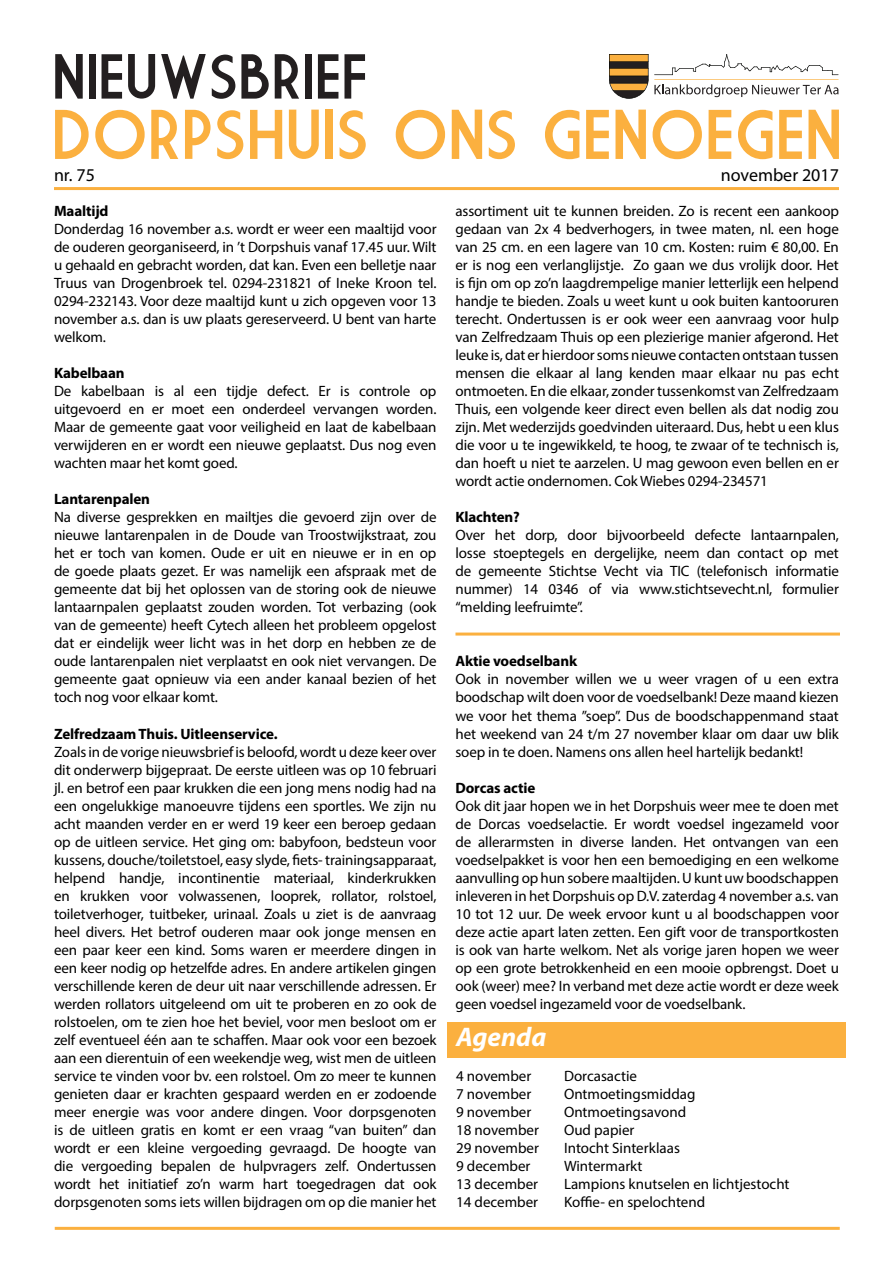
<style>
.page{position:relative;width:893px;height:1263px;background:#fff}
.page>*{position:absolute;margin:0;border:0;box-sizing:border-box;transform-origin:0 0}
.t1{font:italic 700 27px "Myriad Pro";color:#fff}
.t2{font:18px "Myriad Pro";color:#000}
.t3{font:15px/18px "Myriad Pro";letter-spacing:-.01em;color:#000;text-align:justify}
.t4{font:700 15px "Myriad Pro";letter-spacing:-.01em;color:#000}
</style>
<div class="page">
<div style="left:447px;top:1022px;width:399px;height:35px;background:#fbb03f"></div>
<hr style="left:54px;top:187px;width:785px;height:3px;background:#fbb03f">
<hr style="left:55px;top:1227px;width:785px;height:3px;background:#fbb03f">
<svg style="left:55px;top:54px;width:28px;height:45px"></svg>
<div style="left:89px;top:54px;width:6px;height:45px;background:#231f20"></div>
<svg style="left:102px;top:54px;width:20px;height:45px"></svg>
<svg style="left:128px;top:54px;width:27px;height:45px"></svg>
<svg style="left:161px;top:54px;width:45px;height:45px"></svg>
<svg style="left:212px;top:55px;width:23px;height:44px"></svg>
<svg style="left:241px;top:54px;width:28px;height:45px"></svg>
<svg style="left:275px;top:54px;width:24px;height:45px"></svg>
<div style="left:305px;top:54px;width:7px;height:45px;background:#231f20"></div>
<svg style="left:318px;top:54px;width:20px;height:45px"></svg>
<svg style="left:344px;top:54px;width:21px;height:45px"></svg>
<svg style="left:55px;top:110px;width:34px;height:49px"></svg>
<svg style="left:95px;top:110px;width:50px;height:49px"></svg>
<svg style="left:151px;top:110px;width:27px;height:49px"></svg>
<svg style="left:185px;top:110px;width:26px;height:49px"></svg>
<svg style="left:217px;top:110px;width:26px;height:49px"></svg>
<svg style="left:250px;top:110px;width:32px;height:49px"></svg>
<svg style="left:289px;top:110px;width:30px;height:49px"></svg>
<div style="left:325px;top:110px;width:8px;height:49px;background:#fbb03f"></div>
<svg style="left:340px;top:110px;width:26px;height:49px"></svg>
<svg style="left:396px;top:110px;width:49px;height:49px"></svg>
<svg style="left:452px;top:110px;width:30px;height:49px"></svg>
<svg style="left:489px;top:110px;width:26px;height:49px"></svg>
<svg style="left:545px;top:110px;width:34px;height:49px"></svg>
<svg style="left:586px;top:110px;width:23px;height:49px"></svg>
<svg style="left:615px;top:110px;width:31px;height:49px"></svg>
<svg style="left:653px;top:110px;width:49px;height:49px"></svg>
<svg style="left:709px;top:110px;width:22px;height:49px"></svg>
<svg style="left:738px;top:110px;width:34px;height:49px"></svg>
<svg style="left:779px;top:110px;width:23px;height:49px"></svg>
<svg style="left:808px;top:110px;width:31px;height:49px"></svg>
<svg style="left:609px;top:54px;width:230px;height:45px"></svg>
<hr style="left:455px;top:632px;width:385px;height:3px;background:#fbb03f">
<p class="t2" style="left:54px;top:164px;width:42px">nr. 75</p>
<p class="t2" style="left:721px;top:164px;width:120px">november 2017</p>
<p class="t4" style="left:54px;top:202px;width:56px">Maaltijd</p>
<p class="t3" style="left:54px;top:220px;width:384px">Donderdag 16 november a.s. wordt er weer een maaltijd voor de ouderen georganiseerd, in ’t Dorpshuis vanaf 17.45 uur. Wilt u gehaald en gebracht worden, dat kan. Even een belletje naar Truus van Drogenbroek tel. 0294-231821 of Ineke Kroon tel.<br>0294-232143. Voor deze maaltijd kunt u zich opgeven voor 13 november a.s. dan is uw plaats gereserveerd. U bent van harte welkom.</p>
<p class="t4" style="left:54px;top:364px;width:72px">Kabelbaan</p>
<p class="t3" style="left:54px;top:382px;width:384px">De kabelbaan is al een tijdje defect. Er is controle op uitgevoerd en er moet een onderdeel vervangen worden.<br>Maar de gemeente gaat voor veiligheid en laat de kabelbaan verwijderen en er wordt een nieuwe geplaatst. Dus nog even wachten maar het komt goed.</p>
<p class="t4" style="left:54px;top:490px;width:97px">Lantarenpalen</p>
<p class="t3" style="left:54px;top:508px;width:384px">Na diverse gesprekken en mailtjes die gevoerd zijn over de nieuwe lantarenpalen in de Doude van Troostwijkstraat, zou het er toch van komen. Oude er uit en nieuwe er in en op de goede plaats gezet. Er was namelijk een afspraak met de gemeente dat bij het oplossen van de storing ook de nieuwe lantaarnpalen geplaatst zouden worden. Tot verbazing (ook van de gemeente) heeft Cytech alleen het probleem opgelost dat er eindelijk weer licht was in het dorp en hebben ze de oude lantarenpalen niet verplaatst en ook niet vervangen. De gemeente gaat opnieuw via een ander kanaal bezien of het toch nog voor elkaar komt.</p>
<p class="t4" style="left:54px;top:724px;width:225px">Zelfredzaam Thuis. Uitleenservice.</p>
<p class="t3" style="left:54px;top:742px;width:384px">Zoals in de vorige nieuwsbrief is beloofd, wordt u deze keer over dit onderwerp bijgepraat. De eerste uitleen was op 10 februari jl. en betrof een paar krukken die een jong mens nodig had na een ongelukkige manoeuvre tijdens een sportles. We zijn nu acht maanden verder en er werd 19 keer een beroep gedaan op de uitleen service. Het ging om: babyfoon, bedsteun voor kussens, douche/toiletstoel, easy slyde, fiets- trainingsapparaat, helpend handje, incontinentie materiaal, kinderkrukken en krukken voor volwassenen, looprek, rollator, rolstoel, toiletverhoger, tuitbeker, urinaal. Zoals u ziet is de aanvraag heel divers. Het betrof ouderen maar ook jonge mensen en een paar keer een kind. Soms waren er meerdere dingen in een keer nodig op hetzelfde adres. En andere artikelen gingen verschillende keren de deur uit naar verschillende adressen. Er werden rollators uitgeleend om uit te proberen en zo ook de rolstoelen, om te zien hoe het beviel, voor men besloot om er zelf eventueel één aan te schaffen. Maar ook voor een bezoek aan een dierentuin of een weekendje weg, wist men de uitleen service te vinden voor bv. een rolstoel. Om zo meer te kunnen genieten daar er krachten gespaard werden en er zodoende meer energie was voor andere dingen. Voor dorpsgenoten is de uitleen gratis en komt er een vraag “van buiten” dan wordt er een kleine vergoeding gevraagd. De hoogte van die vergoeding bepalen de hulpvragers zelf. Ondertussen wordt het initiatief zo’n warm hart toegedragen dat ook dorpsgenoten soms iets willen bijdragen om op die manier het</p>
<p class="t3" style="left:455px;top:202px;width:385px">assortiment uit te kunnen breiden. Zo is recent een aankoop gedaan van 2x 4 bedverhogers, in twee maten, nl. een hoge van 25 cm. en een lagere van 10 cm. Kosten: ruim € 80,00. En er is nog een verlanglijstje. Zo gaan we dus vrolijk door. Het is fijn om op zo’n laagdrempelige manier letterlijk een helpend handje te bieden. Zoals u weet kunt u ook buiten kantooruren terecht. Ondertussen is er ook weer een aanvraag voor hulp van Zelfredzaam Thuis op een plezierige manier afgerond. Het leuke is, dat er hierdoor soms nieuwe contacten ontstaan tussen mensen die elkaar al lang kenden maar elkaar nu pas echt ontmoeten. En die elkaar, zonder tussenkomst van Zelfredzaam Thuis, een volgende keer direct even bellen als dat nodig zou zijn. Met wederzijds goedvinden uiteraard. Dus, hebt u een klus die voor u te ingewikkeld, te hoog, te zwaar of te technisch is, dan hoeft u niet te aarzelen. U mag gewoon even bellen en er wordt actie ondernomen. Cok Wiebes 0294-234571</p>
<p class="t4" style="left:455px;top:508px;width:66px">Klachten?</p>
<p class="t3" style="left:455px;top:526px;width:385px">Over het dorp, door bijvoorbeeld defecte lantaarnpalen, losse stoeptegels en dergelijke, neem dan contact op met de gemeente Stichtse Vecht via TIC (telefonisch informatie nummer) 14 0346 of via www.stichtsevecht.nl, formulier “melding leefruimte”.</p>
<p class="t4" style="left:455px;top:652px;width:123px">Aktie voedselbank</p>
<p class="t3" style="left:455px;top:670px;width:385px">Ook in november willen we u weer vragen of u een extra boodschap wilt doen voor de voedselbank! Deze maand kiezen we voor het thema ”soep”. Dus de boodschappenmand staat het weekend van 24 t/m 27 november klaar om daar uw blik soep in te doen. Namens ons allen heel hartelijk bedankt!</p>
<p class="t4" style="left:455px;top:778px;width:81px">Dorcas actie</p>
<p class="t3" style="left:455px;top:796px;width:385px">Ook dit jaar hopen we in het Dorpshuis weer mee te doen met de Dorcas voedselactie. Er wordt voedsel ingezameld voor de allerarmsten in diverse landen. Het ontvangen van een voedselpakket is voor hen een bemoediging en een welkome aanvulling op hun sobere maaltijden. U kunt uw boodschappen inleveren in het Dorpshuis op D.V. zaterdag 4 november a.s. van 10 tot 12 uur. De week ervoor kunt u al boodschappen voor deze actie apart laten zetten. Een gift voor de transportkosten is ook van harte welkom. Net als vorige jaren hopen we weer op een grote betrokkenheid en een mooie opbrengst. Doet u ook (weer) mee? In verband met deze actie wordt er deze week geen voedsel ingezameld voor de voedselbank.</p>
<h1 class="t1" style="left:456px;top:1020px;width:92px">Agenda</h1>
<p class="t3" style="left:456px;top:1067px;width:77px">4 november</p>
<p class="t3" style="left:564px;top:1067px;width:75px">Dorcasactie</p>
<p class="t3" style="left:456px;top:1085px;width:77px">7 november</p>
<p class="t3" style="left:564px;top:1085px;width:133px">Ontmoetingsmiddag</p>
<p class="t3" style="left:456px;top:1103px;width:77px">9 november</p>
<p class="t3" style="left:564px;top:1103px;width:124px">Ontmoetingsavond</p>
<p class="t3" style="left:456px;top:1121px;width:85px">18 november</p>
<p class="t3" style="left:564px;top:1121px;width:72px">Oud papier</p>
<p class="t3" style="left:456px;top:1139px;width:85px">29 november</p>
<p class="t3" style="left:564px;top:1139px;width:117px">Intocht Sinterklaas</p>
<p class="t3" style="left:456px;top:1157px;width:76px">9 december</p>
<p class="t3" style="left:564px;top:1157px;width:80px">Wintermarkt</p>
<p class="t3" style="left:456px;top:1175px;width:84px">13 december</p>
<p class="t3" style="left:564px;top:1175px;width:227px">Lampions knutselen en lichtjestocht</p>
<p class="t3" style="left:456px;top:1193px;width:84px">14 december</p>
<p class="t3" style="left:564px;top:1193px;width:143px">Koffie- en spelochtend</p>
</div>
